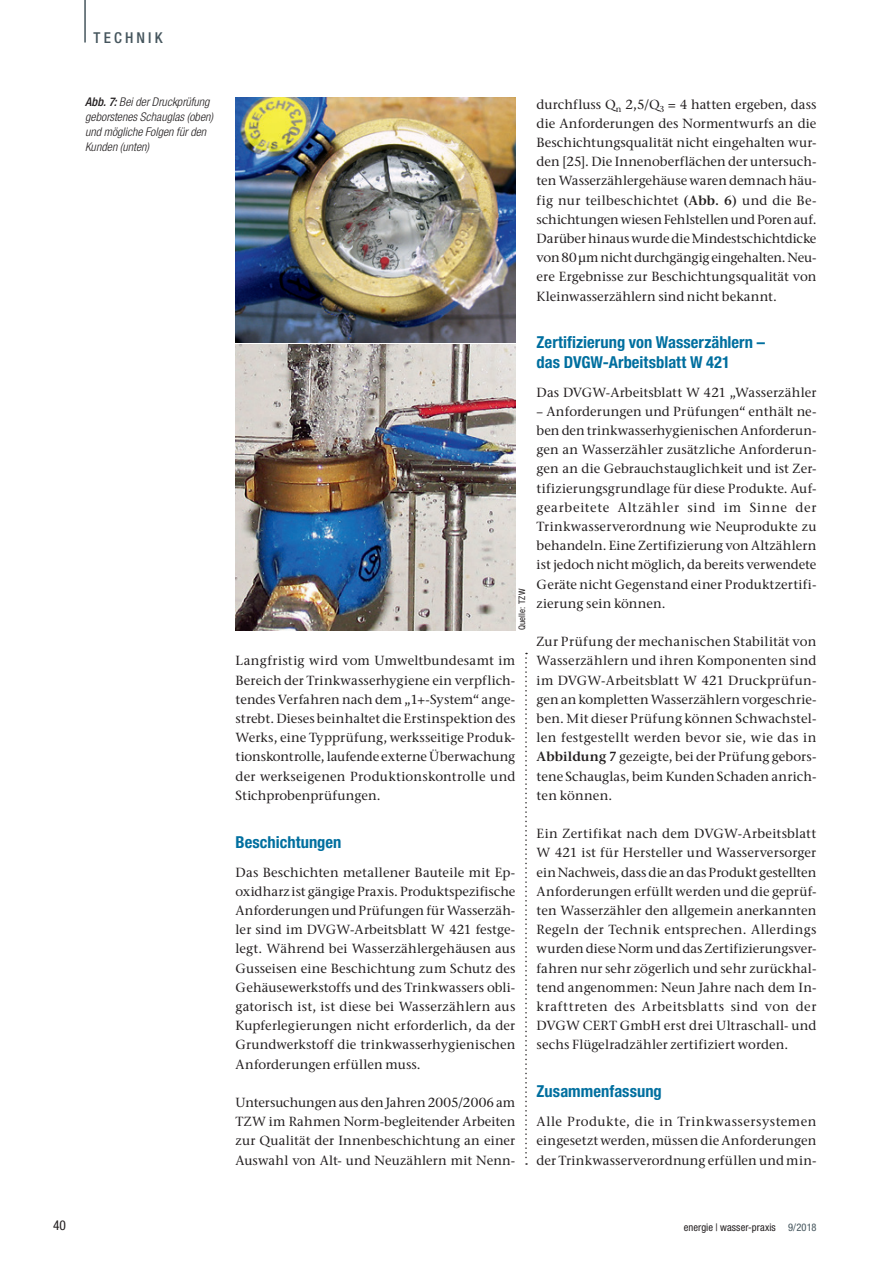
<style>
.page{position:relative;width:893px;height:1263px;background:#fff}
.page>*{position:absolute;margin:0;border:0;box-sizing:border-box;transform-origin:0 0}
.t1{font:700 condensed 16.5px/19.5px "Helvetica Neue LT Std";letter-spacing:.005em;color:#006f9f}
.t2{font:500 condensed 15px "Helvetica Neue LT Std";letter-spacing:.21em;color:#45555d}
.t3{font:condensed 13.5px "Helvetica Neue LT Std";color:#231f20}
.t4{font:500 13.2px/19.2px "Stone Serif ITC Pro";letter-spacing:.01em;color:#231f20;text-align:justify}
.t5{font:italic 300 condensed 12px/15px "Helvetica Neue LT Std";letter-spacing:.005em;color:#231f20}
.t6{font:condensed 10.5px "Helvetica Neue LT Std";letter-spacing:.005em;color:#231f20}
.t7{font:condensed 9px "Helvetica Neue LT Std";letter-spacing:.015em;color:#231f20}
.s1{font-weight:500}
.s2{font-weight:600}
.s3{color:#45555d}
</style>
<div class="page">
<hr style="left:84px;top:0;width:2px;height:43px;background:#45555d">
<svg style="left:525px;top:653px;width:2px;height:512px"></svg>
<img style="left:236px;top:98px;width:279px;height:244px">
<img style="left:236px;top:344px;width:279px;height:286px">
<p class="t2" style="left:94px;top:28px;width:71px">TECHNIK</p>
<p class="t5" style="left:85px;top:95px;width:129px"><span class="s1">Abb. 7:</span> Bei der Druckprüfung geborstenes Schauglas (oben) und mögliche Folgen für den<br>Kunden (unten)</p>
<p class="t3" style="left:53px;top:1218px;width:14px">40</p>
<p class="t7" style="left:517px;top:630px;width:43px;rotate:-90deg">Quelle: TZW</p>
<p class="t4" style="left:236px;top:651px;width:281px">Langfristig wird vom Umweltbundesamt im Bereich der Trinkwasserhygiene ein verpflich&shy;tendes Verfahren nach dem „1+-System“ ange&shy;strebt. Dieses beinhaltet die Erstinspektion des Werks, eine Typprüfung, werksseitige Produk&shy;tionskontrolle, laufende externe Überwachung der werkseigenen Produktionskontrolle und Stichprobenprüfungen.</p>
<p class="t1" style="left:236px;top:832px;width:107px">Beschichtungen</p>
<p class="t4" style="left:236px;top:862px;width:281px">Das Beschichten metallener Bauteile mit Ep&shy;oxidharz ist gängige Praxis. Produktspezifische Anforderungen und Prüfungen für Wasserzäh&shy;ler sind im DVGW-Arbeitsblatt W 421 festge&shy;legt. Während bei Wasserzählergehäusen aus Gusseisen eine Beschichtung zum Schutz des Gehäusewerkstoffs und des Trinkwassers obli&shy;gatorisch ist, ist diese bei Wasserzählern aus Kupferlegierungen nicht erforderlich, da der Grundwerkstoff die trinkwasserhygienischen Anforderungen erfüllen muss.</p>
<p class="t4" style="left:236px;top:1093px;width:281px">Untersuchungen aus den Jahren 2005/2006 am TZW im Rahmen Norm-begleitender Arbeiten zur Qualität der Innenbeschichtung an einer Auswahl von Alt- und Neuzählern mit Nenn-</p>
<p class="t4" style="left:537px;top:94px;width:281px">durchfluss Q<sub>n</sub> 2,5/Q<sub>3</sub> = 4 hatten ergeben, dass die Anforderungen des Normentwurfs an die Beschichtungsqualität nicht eingehalten wur&shy;den [25]. Die Innenoberflächen der untersuch&shy;ten Wasserzählergehäuse waren demnach häu&shy;fig nur teilbeschichtet <span class="s2">(Abb. 6)</span> und die Be&shy;schichtungen wiesen Fehlstellen und Poren auf.<br>Darüber hinaus wurde die Mindestschichtdicke von 80 µm nicht durchgängig eingehalten. Neu&shy;ere Ergebnisse zur Beschichtungsqualität von Kleinwasserzählern sind nicht bekannt.</p>
<p class="t1" style="left:537px;top:332px;width:230px">Zertifizierung von Wasserzählern – das DVGW-Arbeitsblatt W 421</p>
<p class="t4" style="left:537px;top:382px;width:281px">Das DVGW-Arbeitsblatt W 421 „Wasserzähler</p>
<p class="t4" style="left:537px;top:402px;width:281px">– Anforderungen und Prüfungen“ enthält ne&shy;ben den trinkwasserhygienischen Anforderun&shy;gen an Wasserzähler zusätzliche Anforderun&shy;gen an die Gebrauchstauglichkeit und ist Zer&shy;tifizierungsgrundlage für diese Produkte. Auf&shy;gearbeitete Altzähler sind im Sinne der Trinkwasserverordnung wie Neuprodukte zu behandeln. Eine Zertifizierung von Altzählern ist jedoch nicht möglich, da bereits verwendete Geräte nicht Gegenstand einer Produktzertifi&shy;zierung sein können.</p>
<p class="t4" style="left:537px;top:632px;width:281px">Zur Prüfung der mechanischen Stabilität von Wasserzählern und ihren Komponenten sind im DVGW-Arbeitsblatt W 421 Druckprüfun&shy;gen an kompletten Wasserzählern vorgeschrie&shy;ben. Mit dieser Prüfung können Schwachstel&shy;len festgestellt werden bevor sie, wie das in <span class="s2">Abbildung 7</span> gezeigte, bei der Prüfung gebors&shy;tene Schauglas, beim Kunden Schaden anrich&shy;ten können.</p>
<p class="t4" style="left:537px;top:824px;width:281px">Ein Zertifikat nach dem DVGW-Arbeitsblatt W 421 ist für Hersteller und Wasserversorger ein Nachweis, dass die an das Produkt gestellten Anforderungen erfüllt werden und die geprüf&shy;ten Wasserzähler den allgemein anerkannten Regeln der Technik entsprechen. Allerdings wurden diese Norm und das Zertifizierungsver&shy;fahren nur sehr zögerlich und sehr zurückhal&shy;tend angenommen: Neun Jahre nach dem In&shy;krafttreten des Arbeitsblatts sind von der DVGW CERT GmbH erst drei Ultraschall- und sechs Flügelradzähler zertifiziert worden.</p>
<p class="t1" style="left:537px;top:1081px;width:127px">Zusammenfassung</p>
<p class="t4" style="left:537px;top:1112px;width:281px">Alle Produkte, die in Trinkwassersystemen eingesetzt werden, müssen die Anforderungen der Trinkwasserverordnung erfüllen und min-</p>
<p class="t6" style="left:684px;top:1221px;width:134px">energie | wasser-praxis <span class="s3">9/2018</span></p>
</div>
